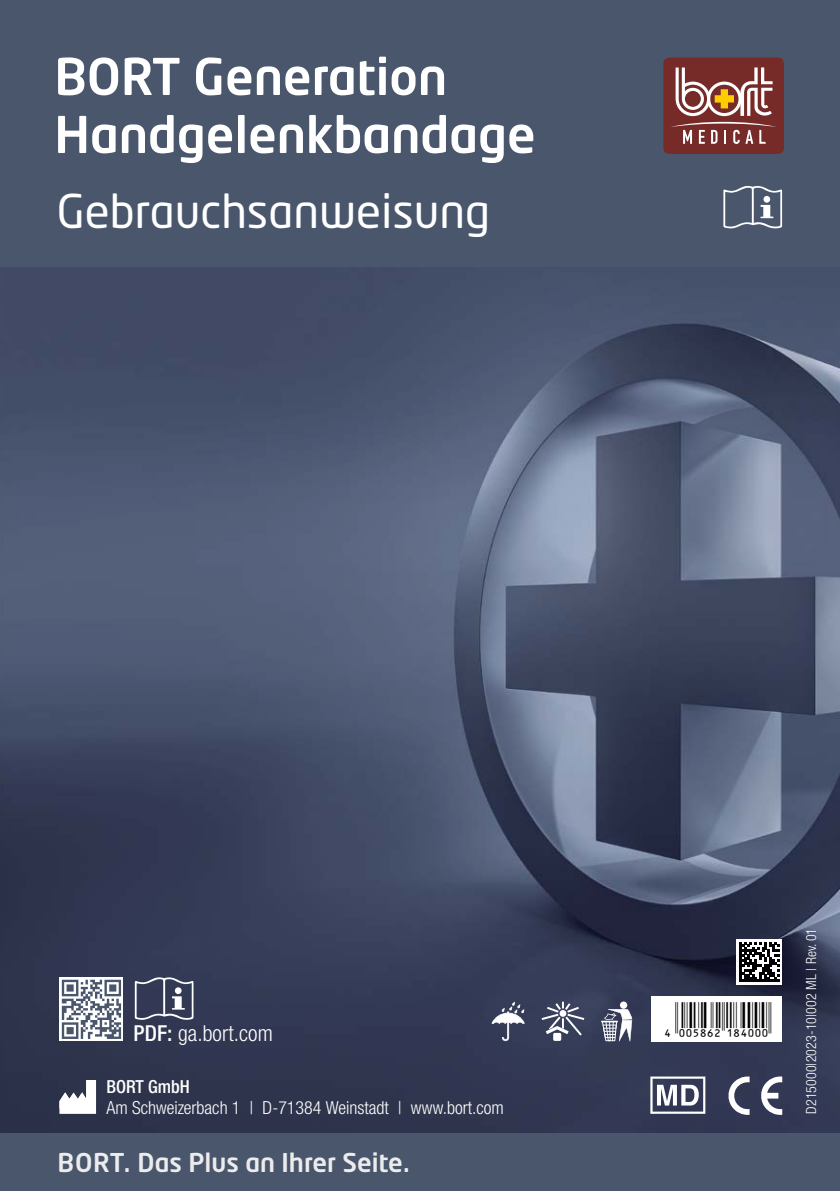
<style>
.page{position:relative;width:840px;height:1191px;background:#fff}
.page>*{position:absolute;margin:0;border:0;box-sizing:border-box;transform-origin:0 0}
.Rueckseite_GA_Rueckseite_Produkt_p{font:500 50px/58px "Neo Tech Pro";color:#fff}
.Rueckseite_GA_Rueckseite_Gebrauchsanweis{font:46px "Neo Tech Std";color:#fff}
.t1{font:34.8px "Ean Bwr P36 Tt";letter-spacing:.02em;color:#000}
.t2{font:500 25.6px "Neo Tech Pro";color:#ececed}
.GA_Webseite_QR_p{font:300 condensed 22px "Helvetica Neue LTW1 G";letter-spacing:.005em;color:#fff}
.Rueckseite_GA_Rueckseite_Adresse_p{font:300 condensed 18px/21px "Helvetica Neue LTW1 G";color:#fff}
.t3{font:300 condensed 14px "Helvetica Neue LTW1 G";letter-spacing:.005em;color:#fff}
.s1{font-weight:500}
</style>
<div class="page">
<div style="left:0;top:0;width:839px;height:1191px;background:#49566c"></div>
<img style="left:0;top:267px;width:839px;height:865px">
<div style="left:663px;top:58px;width:120px;height:96px;background:#772b28;border-radius:6px"></div>
<svg style="left:675px;top:67px;width:97px;height:49px"></svg>
<svg style="left:671px;top:122px;width:105px;height:22px"></svg>
<svg style="left:723px;top:186px;width:58px;height:43px"></svg>
<div style="left:763px;top:196px;width:6px;height:7px;background:#fff;border-radius:50%"></div>
<div style="left:651px;top:996px;width:130px;height:45px;background:#fff"></div>
<svg style="left:600px;top:1001px;width:32px;height:40px"></svg>
<div style="left:553px;top:1033px;width:8px;height:8px;background:#fff;border-radius:2px"></div>
<svg style="left:541px;top:1001px;width:43px;height:34px"></svg>
<svg style="left:491px;top:1001px;width:33px;height:40px"></svg>
<svg style="left:736px;top:939px;width:45px;height:45px"></svg>
<svg style="left:739px;top:942px;width:39px;height:39px;background:#575757"></svg>
<svg style="left:727px;top:1075px;width:22px;height:40px"></svg>
<svg style="left:759px;top:1075px;width:22px;height:40px"></svg>
<svg style="left:650px;top:1076px;width:55px;height:37px;background:#86899a"></svg>
<svg style="left:59px;top:1080px;width:37px;height:33px"></svg>
<svg style="left:135px;top:976px;width:58px;height:44px;background:#5a5f76"></svg>
<div style="left:175px;top:987px;width:6px;height:7px;background:#fff;border-radius:50%"></div>
<svg style="left:59px;top:977px;width:64px;height:64px"></svg>
<svg style="left:62px;top:979px;width:59px;height:60px"></svg>
<p class="Rueckseite_GA_Rueckseite_Produkt_p" style="left:54px;top:46px;width:482px">BORT Generation<br>Handgelenkbandage</p>
<p class="Rueckseite_GA_Rueckseite_Gebrauchsanweis" style="left:57px;top:183px;width:434px">Gebrauchsanweisung</p>
<p class="GA_Webseite_QR_p" style="left:133px;top:1020px;width:141px"><span class="s1">PDF:</span> ga.bort.com</p>
<p class="Rueckseite_GA_Rueckseite_Adresse_p" style="left:106px;top:1076px;width:398px"><span class="s1">BORT GmbH<br></span>Am Schweizerbach 1 | D-71384 Weinstadt | www.bort.com</p>
<h3 class="t2" style="left:58px;top:1146px;width:353px">BORT. Das Plus an Ihrer Seite.</h3>
<h3 class="t1" style="left:654px;top:1002px;width:118px">'!0A58GC-BIEAAA!</h3>
<p class="t3" style="left:802px;top:1113px;width:188px;rotate:-90deg">D215000|2023-10|002 ML | Rev. 01</p>
</div>
